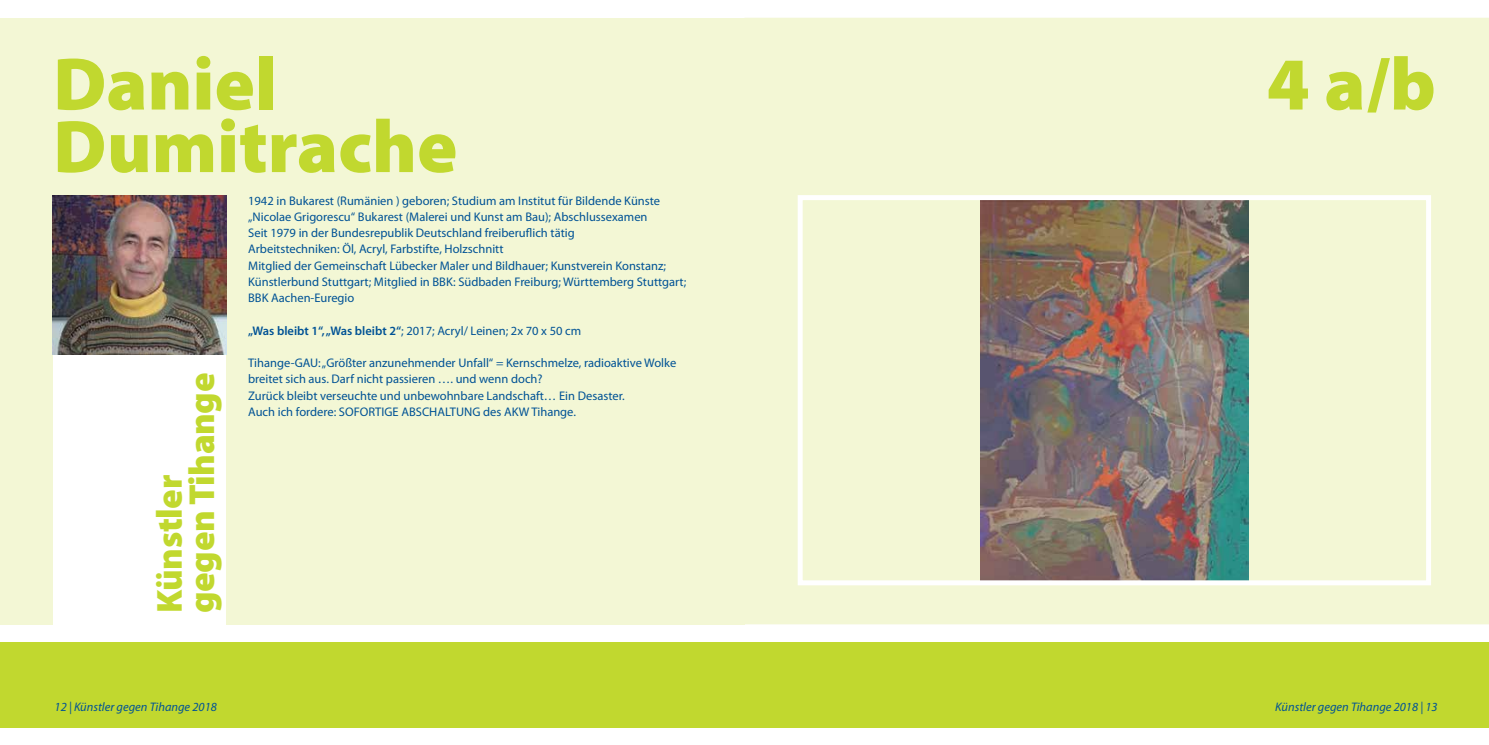
<style>
.page{position:relative;width:1489px;height:745px;background:#fff}
.page>*{position:absolute;margin:0;border:0;box-sizing:border-box;transform-origin:0 0}
.t1{font:900 75px/62.5px "Myriad Pro";color:#c1d82f}
.t2{font:900 36.25px/32.5px "Myriad Pro";letter-spacing:-.01em;color:#c1d82f}
.t3{font:12.5px/16.2px "Myriad Pro";color:#005295}
.t4{font:italic 12.38px "Myriad Pro";color:#005295}
.s1{font-weight:600}
</style>
<div class="page">
<div style="left:0;top:641px;width:744px;height:85px;background:#c1d82f"></div>
<div style="left:744px;top:641px;width:744px;height:85px;background:#c1d82f"></div>
<div style="left:0;top:18px;width:744px;height:606px;background:#f3f7d5"></div>
<div style="left:744px;top:18px;width:744px;height:606px;background:#f3f7d5"></div>
<div style="left:53px;top:195px;width:172px;height:432px;background:#fff"></div>
<img style="left:53px;top:195px;width:173px;height:159px">
<img style="left:795px;top:192px;width:638px;height:395px">
<h1 class="t1" style="left:53px;top:54px;width:406px">Daniel<br>Dumitrache</h1>
<p class="t3" style="left:248px;top:192px;width:439px">1942 in Bukarest (Rumänien ) geboren; Studium am Institut für Bildende Künste „Nicolae Grigorescu“ Bukarest (Malerei und Kunst am Bau); Abschlussexamen<br>Seit 1979 in der Bundesrepublik Deutschland freiberuflich tätig<br>Arbeitstechniken: Öl, Acryl, Farbstifte, Holzschnitt<br>Mitglied der Gemeinschaft Lübecker Maler und Bildhauer; Kunstverein Konstanz; Künstlerbund Stuttgart; Mitglied in BBK: Südbaden Freiburg; Württemberg Stuttgart; BBK Aachen-Euregio</p>
<p class="t3" style="left:248px;top:322px;width:334px"><span class="s1">„Was bleibt 1“, „Was bleibt 2“</span>; 2017; Acryl/ Leinen; 2x 70 x 50 cm</p>
<p class="t3" style="left:248px;top:355px;width:429px">Tihange-GAU: „Größter anzunehmender Unfall“ = Kernschmelze, radioaktive Wolke breitet sich aus. Darf nicht passieren …. und wenn doch?<br>Zurück bleibt verseuchte und unbewohnbare Landschaft… Ein Desaster.<br>Auch ich fordere: SOFORTIGE ABSCHALTUNG des AKW Tihange.</p>
<h2 class="t2" style="left:154px;top:612px;width:242px;rotate:-90deg">Künstler gegen Tihange</h2>
<h1 class="t1" style="left:1266px;top:54px;width:171px">4 a/b</h1>
<p class="t4" style="left:55px;top:699px;width:164px">12 | Künstler gegen Tihange 2018</p>
<p class="t4" style="left:1275px;top:699px;width:164px">Künstler gegen Tihange 2018 | 13</p>
</div>
